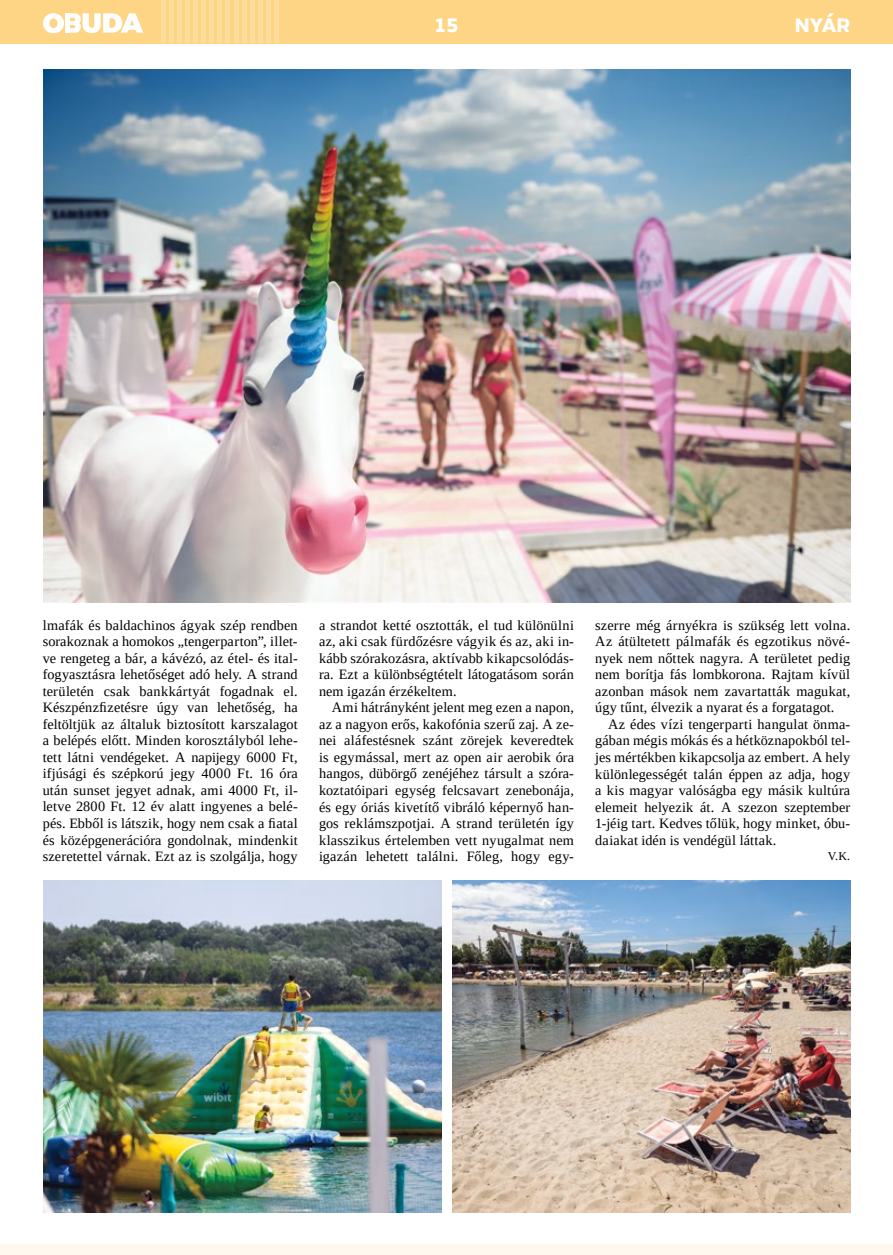
<style>
.page{position:relative;width:893px;height:1255px;background:#fff}
.page>*{position:absolute;margin:0;border:0;box-sizing:border-box;transform-origin:0 0}
.t1{font:800 19.5px "Arkibal Display";letter-spacing:-.025em;color:#fff}
.t2{font:14.25px/16.5px "Liberation Serif";letter-spacing:.01em;color:#000;text-align:justify}
.t3{font:12px "Liberation Serif";color:#000}
</style>
<div class="page">
<div style="left:0;top:0;width:893px;height:43px;background:#fdd585"></div>
<div style="left:0;top:1244px;width:893px;height:10px;background:#fef8ee"></div>
<svg style="left:43px;top:13px;width:100px;height:20px"></svg>
<div style="left:65px;top:13px;width:5px;height:20px;background:#fff"></div>
<hr style="left:161px;top:0;width:4px;height:43px;background:#fddd9c">
<div style="left:169px;top:0;width:5px;height:43px;background:#fddd9c"></div>
<div style="left:177px;top:0;width:5px;height:43px;background:#fddd9c"></div>
<div style="left:185px;top:0;width:5px;height:43px;background:#fddd9c"></div>
<hr style="left:194px;top:0;width:4px;height:43px;background:#fddd9c">
<hr style="left:202px;top:0;width:4px;height:43px;background:#fddd9c">
<hr style="left:210px;top:0;width:4px;height:43px;background:#fddd9c">
<hr style="left:218px;top:0;width:4px;height:43px;background:#fddd9c">
<hr style="left:226px;top:0;width:4px;height:43px;background:#fddd9c">
<hr style="left:234px;top:0;width:4px;height:43px;background:#fddd9c">
<hr style="left:242px;top:0;width:4px;height:43px;background:#fddd9c">
<hr style="left:250px;top:0;width:4px;height:43px;background:#fddd9c">
<hr style="left:258px;top:0;width:4px;height:43px;background:#fddd9c">
<hr style="left:266px;top:0;width:4px;height:43px;background:#fddd9c">
<div style="left:274px;top:0;width:5px;height:43px;background:#fddd9c"></div>
<img style="left:43px;top:70px;width:808px;height:532px">
<img style="left:43px;top:880px;width:398px;height:332px">
<img style="left:452px;top:880px;width:398px;height:332px">
<h1 class="t1" style="left:436px;top:10px;width:24px">15</h1>
<h1 class="t1" style="left:794px;top:10px;width:58px">NYÁR</h1>
<p class="t2" style="left:43px;top:616px;width:256px">lmafák és baldachinos ágyak szép rendben sorakoznak a homokos „tengerparton”, illet&shy;ve rengeteg a bár, a kávézó, az étel- és ital&shy;fogyasztásra lehetőséget adó hely. A strand területén csak bankkártyát fogadnak el.<br>Készpénzfizetésre úgy van lehetőség, ha feltöltjük az általuk biztosított karszalagot a belépés előtt. Minden korosztályból lehe&shy;tett látni vendégeket. A napijegy 6000 Ft, ifjúsági és szépkorú jegy 4000 Ft. 16 óra után sunset jegyet adnak, ami 4000 Ft, il&shy;letve 2800 Ft. 12 év alatt ingyenes a belé&shy;pés. Ebből is látszik, hogy nem csak a fiatal és középgenerációra gondolnak, mindenkit szeretettel várnak. Ezt az is szolgálja, hogy</p>
<p class="t2" style="left:319px;top:616px;width:256px">a strandot ketté osztották, el tud különülni az, aki csak fürdőzésre vágyik és az, aki in&shy;kább szórakozásra, aktívabb kikapcsolódás&shy;ra. Ezt a különbségtételt látogatásom során nem igazán érzékeltem.</p>
<p class="t2" style="left:319px;top:699px;width:256px;text-indent:13px">Ami hátrányként jelent meg ezen a napon, az a nagyon erős, kakofónia szerű zaj. A ze&shy;nei aláfestésnek szánt zörejek keveredtek is egymással, mert az open air aerobik óra hangos, dübörgő zenéjéhez társult a szóra&shy;koztatóipari egység felcsavart zenebonája, és egy óriás kivetítő vibráló képernyő han&shy;gos reklámszpotjai. A strand területén így klasszikus értelemben vett nyugalmat nem igazán lehetett találni. Főleg, hogy egy-</p>
<p class="t2" style="left:595px;top:616px;width:256px">szerre még árnyékra is szükség lett volna.<br>Az átültetett pálmafák és egzotikus növé&shy;nyek nem nőttek nagyra. A területet pedig nem borítja fás lombkorona. Rajtam kívül azonban mások nem zavartatták magukat, úgy tűnt, élvezik a nyarat és a forgatagot.</p>
<p class="t2" style="left:595px;top:716px;width:256px;text-indent:13px">Az édes vízi tengerparti hangulat önma&shy;gában mégis mókás és a hétköznapokból tel&shy;jes mértékben kikapcsolja az embert. A hely különlegességét talán éppen az adja, hogy a kis magyar valóságba egy másik kultúra elemeit helyezik át. A szezon szeptember 1-jéig tart. Kedves tőlük, hogy minket, óbu&shy;daiakat idén is vendégül láttak.</p>
<p class="t3" style="left:828px;top:847px;width:24px">V.K.</p>
</div>
